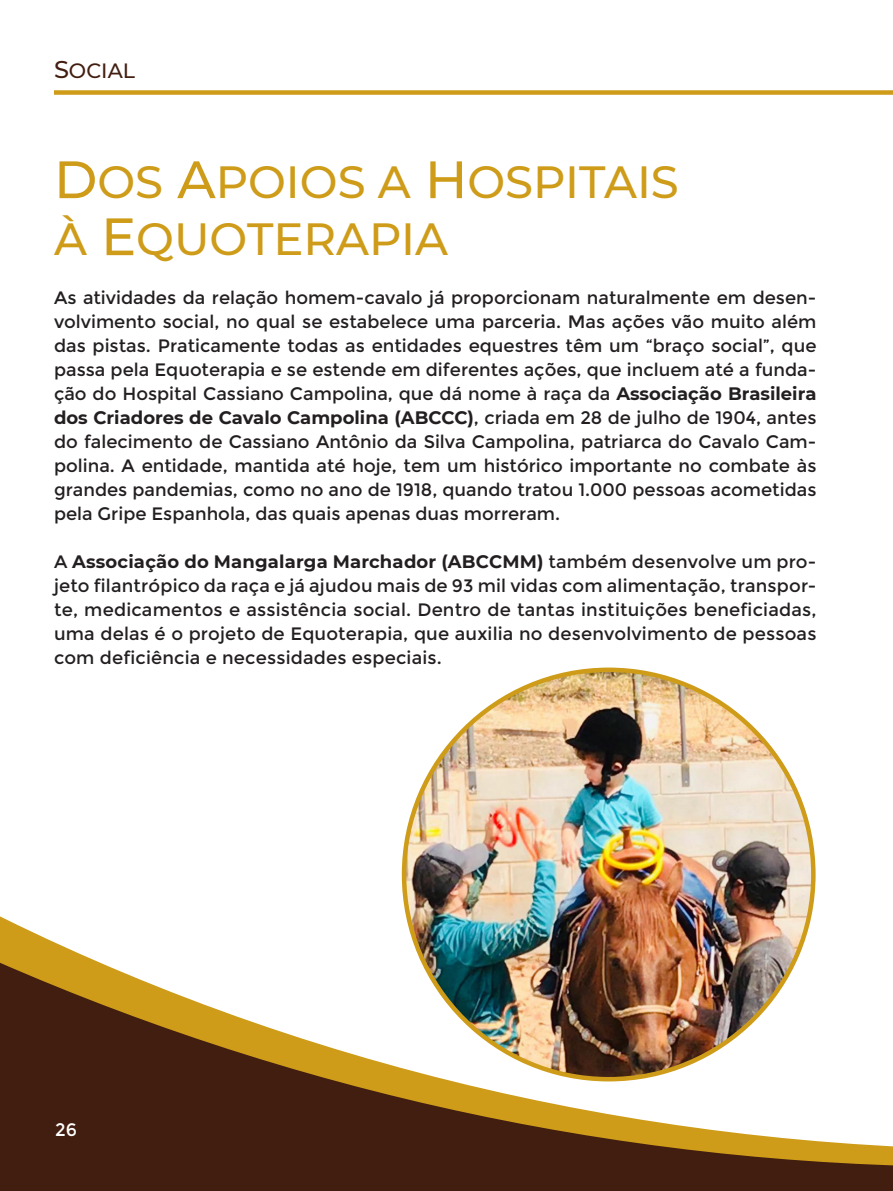
<style>
.page{position:relative;width:893px;height:1191px;background:#fff}
.page>*{position:absolute;margin:0;border:0;box-sizing:border-box;transform-origin:0 0}
.t1{font:500 45px "Montserrat";color:#ce9c19}
.t2{font:500 20.7px "Montserrat";color:#421e10}
.t3{font:18px/24px "Montserrat";color:#231f20;text-align:justify}
.t4{font:18px "Montserrat";color:#fff}
.s1{font-size:24.15px}
.s2{font-size:52.5px}
.s3{font-weight:700}
</style>
<div class="page">
<svg style="left:0;top:672px;width:893px;height:519px"></svg>
<div style="left:54px;top:90px;width:839px;height:5px;background:#ce9c19"></div>
<img style="left:404px;top:670px;width:409px;height:409px;border-radius:205px">
<p class="t2" style="left:54px;top:56px;width:83px"><span class="s1">S</span>OCIAL</p>
<p class="t1" style="left:54px;top:151px;width:626px"><span class="s2">D</span>OS <span class="s2">A</span>POIOS A <span class="s2">H</span>OSPITAIS</p>
<p class="t1" style="left:54px;top:208px;width:396px">À <span class="s2">E</span>QUOTERAPIA</p>
<p class="t3" style="left:54px;top:286px;width:764px">As atividades da relação homem-cavalo já proporcionam naturalmente em desen&shy;volvimento social, no qual se estabelece uma parceria. Mas ações vão muito além das pistas. Praticamente todas as entidades equestres têm um “braço social”, que passa pela Equoterapia e se estende em diferentes ações, que incluem até a funda&shy;ção do Hospital Cassiano Campolina, que dá nome à raça da <span class="s3">Associação Brasileira dos Criadores de Cavalo Campolina (ABCCC)</span>, criada em 28 de julho de 1904, antes do falecimento de Cassiano Antônio da Silva Campolina, patriarca do Cavalo Cam&shy;polina. A entidade, mantida até hoje, tem um histórico importante no combate às grandes pandemias, como no ano de 1918, quando tratou 1.000 pessoas acometidas pela Gripe Espanhola, das quais apenas duas morreram.</p>
<p class="t3" style="left:54px;top:550px;width:764px">A <span class="s3">Associação do Mangalarga Marchador (ABCCMM)</span> também desenvolve um pro&shy;jeto filantrópico da raça e já ajudou mais de 93 mil vidas com alimentação, transpor&shy;te, medicamentos e assistência social. Dentro de tantas instituições beneficiadas, uma delas é o projeto de Equoterapia, que auxilia no desenvolvimento de pessoas com deficiência e necessidades especiais.</p>
<p class="t4" style="left:55px;top:1119px;width:23px">26</p>
</div>
